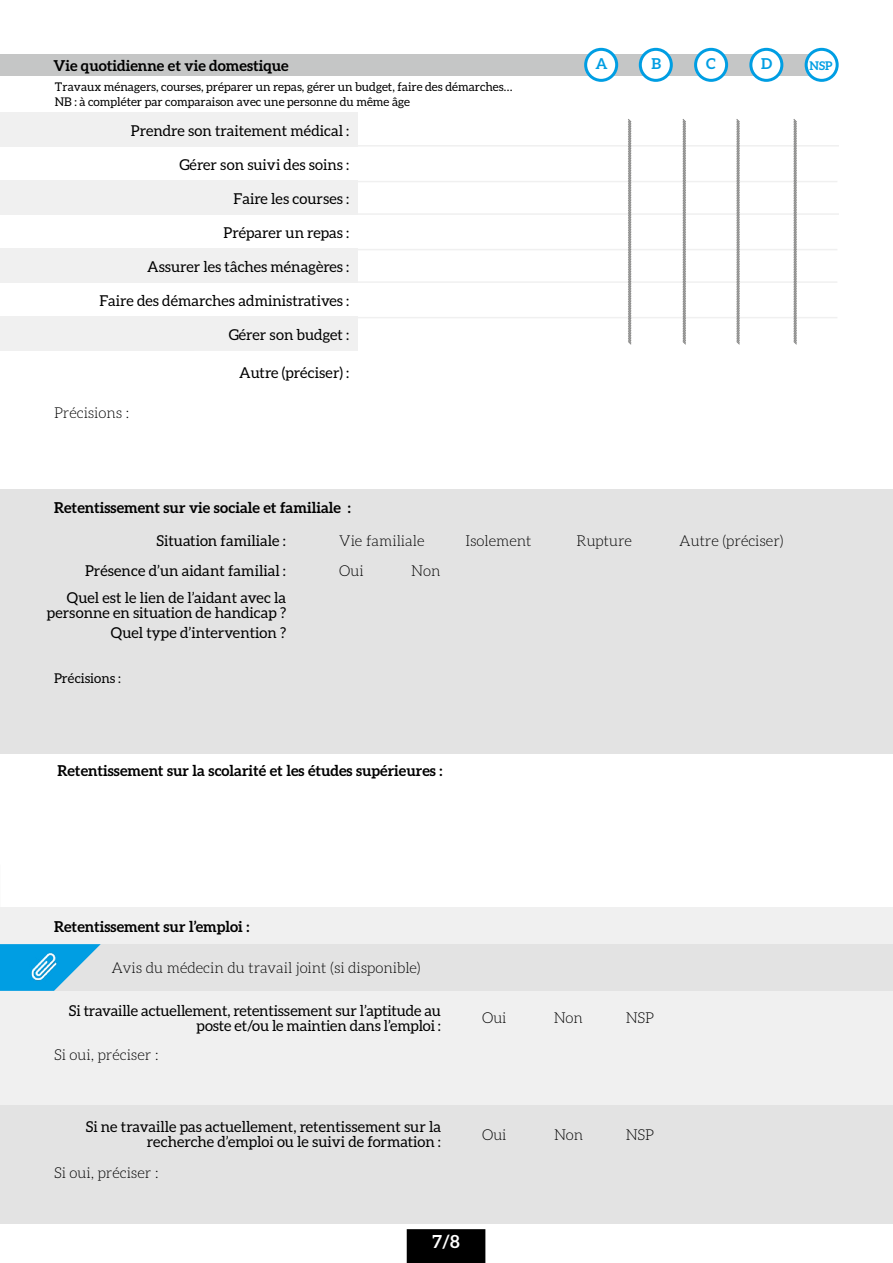
<style>
.page{position:relative;width:893px;height:1263px;background:#fff}
.page>*{position:absolute;margin:0;border:0;box-sizing:border-box;transform-origin:0 0}
.t1{font:700 18px "Aleo";color:#fff}
.t2{font:15px/15px "Aleo";color:#000;text-align:right}
.t3{font:300 15px "Aleo";color:#000}
.t4{font:700 15px "Aleo";color:#000}
.t5{font:700 15px "Aleo";color:#009ee3}
.t6{font:13.5px "Aleo";color:#000}
.t7{font:12px/14.4px "Aleo";color:#000}
.t8{font:700 12px "Aleo";color:#009ee3}
</style>
<div class="page">
<div style="left:0;top:908px;width:893px;height:301px;background:#f0f0f0"></div>
<div style="left:0;top:1106px;width:893px;height:118px;background:#e3e3e3"></div>
<div style="left:0;top:317px;width:358px;height:34px;background:#f0f0f0"></div>
<div style="left:0;top:181px;width:358px;height:34px;background:#f0f0f0"></div>
<hr style="left:0;top:181px;width:837px;height:1px;background:#f0f0f0">
<hr style="left:0;top:213px;width:839px;height:2px;background:#f0f0f0">
<div style="left:0;top:249px;width:358px;height:34px;background:#f0f0f0"></div>
<hr style="left:0;top:249px;width:837px;height:1px;background:#f0f0f0">
<hr style="left:0;top:281px;width:837px;height:2px;background:#f0f0f0">
<hr style="left:0;top:317px;width:837px;height:1px;background:#f0f0f0">
<div style="left:0;top:489px;width:893px;height:265px;background:#e3e3e3"></div>
<div style="left:0;top:944px;width:893px;height:47px;background:#e3e3e3"></div>
<svg style="left:0;top:944px;width:101px;height:47px"></svg>
<img style="left:29px;top:952px;width:30px;height:30px">
<div style="left:0;top:54px;width:822px;height:21px;background:#c5c6c6"></div>
<div style="left:407px;top:1230px;width:78px;height:32px;background:#000"></div>
<div style="left:407px;top:1229px;width:78px;height:34px;border:2px solid #000"></div>
<div style="left:0;top:113px;width:358px;height:34px;background:#f0f0f0"></div>
<hr style="left:0;top:145px;width:839px;height:2px;background:#f0f0f0">
<svg style="left:628px;top:119px;width:4px;height:226px"></svg>
<svg style="left:682px;top:119px;width:4px;height:226px"></svg>
<svg style="left:736px;top:119px;width:4px;height:226px"></svg>
<svg style="left:793px;top:119px;width:4px;height:226px"></svg>
<div style="left:751px;top:49px;width:31px;height:31px;background:#fff;border-radius:50%"></div>
<div style="left:749px;top:48px;width:34px;height:34px;border:3px solid #009ee3;border-radius:50%"></div>
<div style="left:640px;top:49px;width:31px;height:31px;background:#fff;border-radius:50%"></div>
<div style="left:639px;top:48px;width:34px;height:34px;border:3px solid #009ee3;border-radius:50%"></div>
<div style="left:586px;top:49px;width:31px;height:31px;background:#fff;border-radius:50%"></div>
<div style="left:584px;top:48px;width:34px;height:34px;border:3px solid #009ee3;border-radius:50%"></div>
<div style="left:696px;top:49px;width:31px;height:31px;background:#fff;border-radius:50%"></div>
<div style="left:694px;top:48px;width:34px;height:34px;border:3px solid #009ee3;border-radius:50%"></div>
<div style="left:806px;top:49px;width:31px;height:31px;background:#fff;border-radius:50%"></div>
<div style="left:805px;top:48px;width:34px;height:34px;border:3px solid #009ee3;border-radius:50%"></div>
<p class="t4" style="left:53px;top:57px;width:237px">Vie quotidienne et vie domestique</p>
<p class="t7" style="left:55px;top:80px;width:459px">Travaux ménagers, courses, préparer un repas, gérer un budget, faire des démarches…<br>NB : à compléter par comparaison avec une personne du même âge</p>
<p class="t2" style="left:131px;top:123px;width:220px">Prendre son traitement médical :</p>
<p class="t2" style="left:179px;top:157px;width:172px">Gérer son suivi des soins :</p>
<p class="t2" style="left:234px;top:191px;width:117px">Faire les courses :</p>
<p class="t2" style="left:224px;top:225px;width:127px">Préparer un repas :</p>
<p class="t2" style="left:147px;top:259px;width:204px">Assurer les tâches ménagères :</p>
<p class="t2" style="left:99px;top:293px;width:251px">Faire des démarches administratives :</p>
<p class="t2" style="left:229px;top:327px;width:122px">Gérer son budget :</p>
<p class="t3" style="left:54px;top:405px;width:77px">Précisions :</p>
<p class="t2" style="left:239px;top:365px;width:112px">Autre (préciser) :</p>
<p class="t4" style="left:54px;top:499px;width:298px">Retentissement sur vie sociale et familiale :</p>
<p class="t5" style="left:595px;top:55px;width:14px">A</p>
<p class="t5" style="left:651px;top:55px;width:11px">B</p>
<p class="t5" style="left:706px;top:55px;width:11px">C</p>
<p class="t5" style="left:761px;top:55px;width:13px">D</p>
<p class="t8" style="left:810px;top:58px;width:24px">NSP</p>
<p class="t2" style="left:157px;top:533px;width:131px">Situation familiale :</p>
<p class="t3" style="left:339px;top:533px;width:87px">Vie familiale</p>
<p class="t3" style="left:465px;top:533px;width:68px">Isolement</p>
<p class="t3" style="left:576px;top:533px;width:57px">Rupture</p>
<p class="t3" style="left:679px;top:533px;width:106px">Autre (préciser)</p>
<p class="t2" style="left:85px;top:563px;width:202px">Présence d’un aidant familial :</p>
<p class="t3" style="left:339px;top:563px;width:26px">Oui</p>
<p class="t3" style="left:411px;top:563px;width:31px">Non</p>
<p class="t2" style="left:47px;top:590px;width:241px">Quel est le lien de l’aidant avec la personne en situation de handicap ?</p>
<p class="t2" style="left:111px;top:625px;width:177px">Quel type d’intervention ?</p>
<p class="t6" style="left:54px;top:670px;width:69px">Précisions :</p>
<p class="t4" style="left:57px;top:762px;width:386px">Retentissement sur la scolarité et les études supérieures :</p>
<p class="t4" style="left:54px;top:917px;width:197px">Retentissement sur l’emploi :</p>
<p class="t3" style="left:111px;top:959px;width:311px">Avis du médecin du travail joint (si disponible)</p>
<p class="t2" style="left:69px;top:1002px;width:374px">Si travaille actuellement, retentissement sur l’aptitude au poste et/ou le maintien dans l’emploi :</p>
<p class="t3" style="left:54px;top:1046px;width:106px">Si oui, préciser :</p>
<p class="t3" style="left:482px;top:1010px;width:26px">Oui</p>
<p class="t3" style="left:626px;top:1010px;width:30px">NSP</p>
<p class="t3" style="left:554px;top:1010px;width:31px">Non</p>
<p class="t2" style="left:86px;top:1119px;width:357px">Si ne travaille pas actuellement, retentissement sur la recherche d’emploi ou le suivi de formation :</p>
<p class="t3" style="left:54px;top:1165px;width:106px">Si oui, préciser :</p>
<p class="t1" style="left:432px;top:1231px;width:29px">7/8</p>
<p class="t3" style="left:482px;top:1126px;width:26px">Oui</p>
<p class="t3" style="left:554px;top:1126px;width:31px">Non</p>
<p class="t3" style="left:626px;top:1126px;width:30px">NSP</p>
</div>
